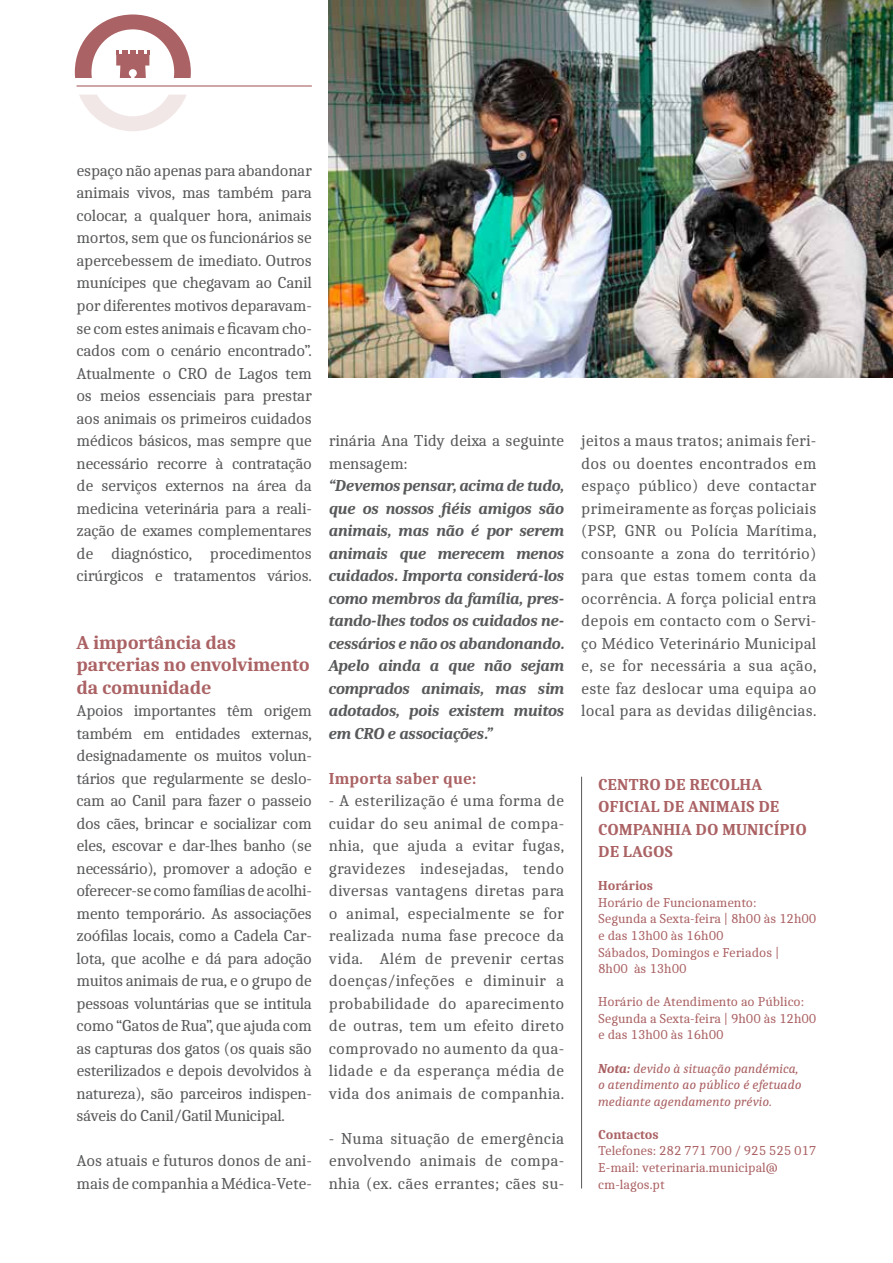
<style>
.page{position:relative;width:893px;height:1263px;background:#fff}
.page>*{position:absolute;margin:0;border:0;box-sizing:border-box;transform-origin:0 0}
.t1{font:700 19.5px/22.5px "Caladea";letter-spacing:-.01em;color:#ab6264}
.t2{font:16.5px/22.5px "Caladea";letter-spacing:-.01em;color:#58595b;text-align:justify}
.t3{font:italic 700 16.5px/22.5px "Caladea";letter-spacing:-.01em;color:#58595b;text-align:justify}
.t4{font:700 16.5px "Caladea";letter-spacing:.01em;color:#ab6264}
.t5{font:13.5px/16.6px "Caladea";color:#ab6264}
.t6{font:italic 13.5px/16.6px "Caladea";color:#ab6264}
.t7{font:700 13.5px "Caladea";color:#ab6264}
.s1{font-weight:700}
</style>
<div class="page">
<svg style="left:75px;top:14px;width:116px;height:64px"></svg>
<svg style="left:79px;top:95px;width:107px;height:36px"></svg>
<hr style="left:77px;top:85px;width:235px;height:2px;background:#ab6264">
<hr style="left:581px;top:777px;width:1px;height:411px;background:#58595b">
<img style="left:329px;top:0;width:564px;height:377px">
<p class="t2" style="left:77px;top:159px;width:237px">espaço não apenas para abandonar animais vivos, mas também para colocar, a qualquer hora, animais mortos, sem que os funcionários se apercebessem de imediato. Outros munícipes que chegavam ao Canil por diferentes motivos deparavam&shy;se com estes animais e ficavam cho&shy;cados com o cenário encontrado”.<br>Atualmente o CRO de Lagos tem os meios essenciais para prestar aos animais os primeiros cuidados médicos básicos, mas sempre que necessário recorre à contratação de serviços externos na área da medicina veterinária para a reali&shy;zação de exames complementares de diagnóstico, procedimentos cirúrgicos e tratamentos vários.</p>
<p class="t1" style="left:77px;top:630px;width:235px">A importância das parcerias no envolvimento da comunidade</p>
<p class="t2" style="left:77px;top:699px;width:237px">Apoios importantes têm origem também em entidades externas, designadamente os muitos volun&shy;tários que regularmente se deslo&shy;cam ao Canil para fazer o passeio dos cães, brincar e socializar com eles, escovar e dar-lhes banho (se necessário), promover a adoção e oferecer-se como famílias de acolhi&shy;mento temporário. As associações zoófilas locais, como a Cadela Car&shy;lota, que acolhe e dá para adoção muitos animais de rua, e o grupo de pessoas voluntárias que se intitula como “Gatos de Rua”, que ajuda com as capturas dos gatos (os quais são esterilizados e depois devolvidos à natureza), são parceiros indispen&shy;sáveis do Canil/Gatil Municipal.</p>
<p class="t2" style="left:77px;top:1149px;width:237px">Aos atuais e futuros donos de ani&shy;mais de companhia a Médica-Vete-</p>
<p class="t2" style="left:329px;top:429px;width:237px">rinária Ana Tidy deixa a seguinte mensagem:</p>
<p class="t3" style="left:329px;top:474px;width:237px">“Devemos pensar, acima de tudo, que os nossos fiéis amigos são animais, mas não é por serem animais que merecem menos cuidados. Importa considerá-los como membros da família, pres&shy;tando-lhes todos os cuidados ne&shy;cessários e não os abandonando.<br>Apelo ainda a que não sejam comprados animais, mas sim adotados, pois existem muitos em CRO e associações.”</p>
<p class="t4" style="left:329px;top:768px;width:149px">Importa saber que:</p>
<p class="t2" style="left:329px;top:789px;width:237px">- A esterilização é uma forma de cuidar do seu animal de compa&shy;nhia, que ajuda a evitar fugas, gravidezes indesejadas, tendo diversas vantagens diretas para o animal, especialmente se for realizada numa fase precoce da vida. Além de prevenir certas doenças/infeções e diminuir a probabilidade do aparecimento de outras, tem um efeito direto comprovado no aumento da qua&shy;lidade e da esperança média de vida dos animais de companhia.</p>
<p class="t2" style="left:329px;top:1127px;width:237px">- Numa situação de emergência envolvendo animais de compa&shy;nhia (ex. cães errantes; cães su-</p>
<p class="t2" style="left:581px;top:429px;width:237px">jeitos a maus tratos; animais feri&shy;dos ou doentes encontrados em espaço público) deve contactar primeiramente as forças policiais (PSP, GNR ou Polícia Marítima, consoante a zona do território) para que estas tomem conta da ocorrência. A força policial entra depois em contacto com o Servi&shy;ço Médico Veterinário Municipal e, se for necessária a sua ação, este faz deslocar uma equipa ao local para as devidas diligências.</p>
<p class="t4" style="left:598px;top:774px;width:21px">Centro</p>
<p class="t4" style="left:665px;top:774px;width:47px">de Recolha</p>
<p class="t4" style="left:598px;top:797px;width:21px">Oficial</p>
<p class="t4" style="left:663px;top:797px;width:46px">de Animais</p>
<p class="t4" style="left:758px;top:797px;width:11px">de</p>
<p class="t4" style="left:598px;top:819px;width:21px">Companhia</p>
<p class="t4" style="left:695px;top:819px;width:94px">do município</p>
<p class="t4" style="left:598px;top:842px;width:46px">de Lagos</p>
<p class="t7" style="left:598px;top:877px;width:56px">Horários</p>
<p class="t5" style="left:598px;top:894px;width:220px">Horário de Funcionamento:<br>Segunda a Sexta-feira | 8h00 às 12h00 e das 13h00 às 16h00<br>Sábados, Domingos e Feriados |<br>8h00 às 13h00</p>
<p class="t5" style="left:598px;top:993px;width:220px">Horário de Atendimento ao Público:<br>Segunda a Sexta-feira | 9h00 às 12h00 e das 13h00 às 16h00</p>
<p class="t6" style="left:598px;top:1059px;width:205px"><span class="s1">Nota:</span> devido à situação pandémica, o atendimento ao público é efetuado mediante agendamento prévio.</p>
<p class="t7" style="left:598px;top:1126px;width:62px">Contactos</p>
<p class="t5" style="left:598px;top:1142px;width:220px">Telefones: 282 771 700 / 925 525 017<br>E-mail: veterinaria.municipal@ cm-lagos.pt</p>
</div>
